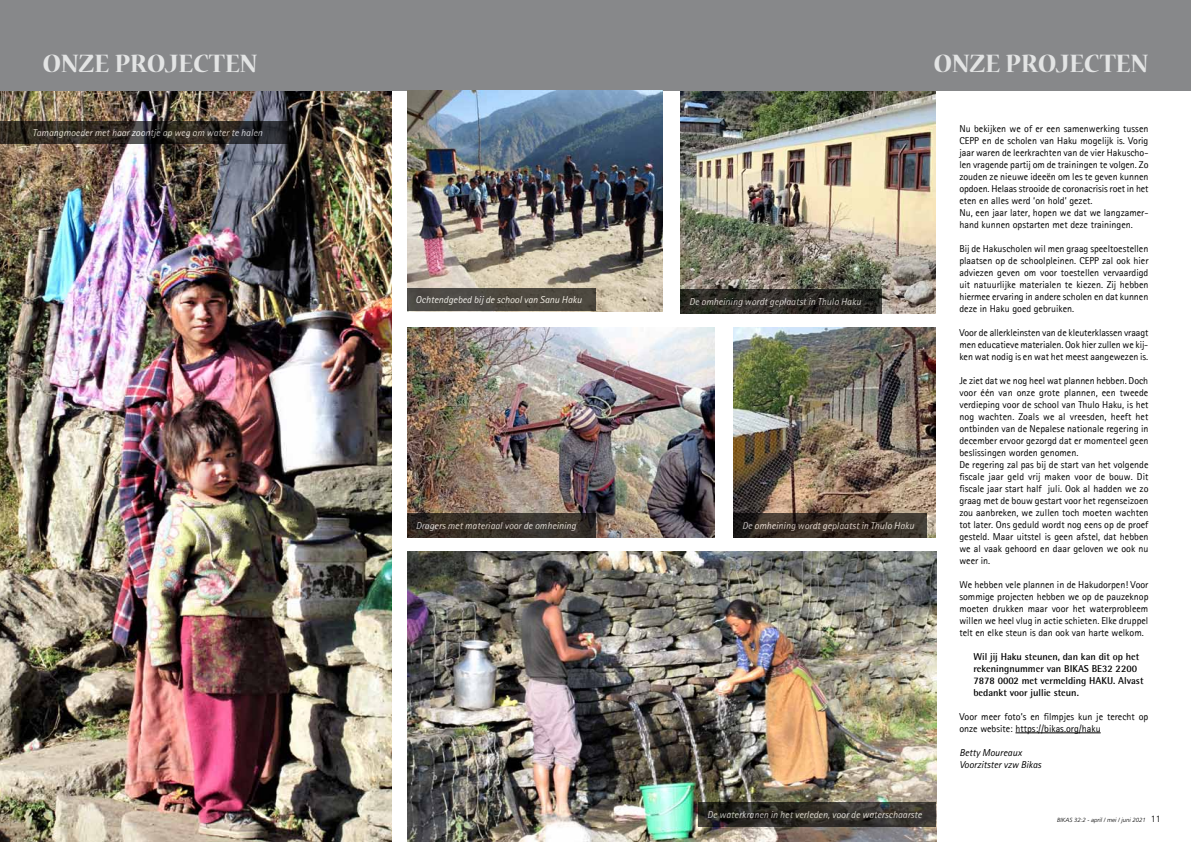
<style>
.page{position:relative;width:1191px;height:842px;background:#fff}
.page>*{position:absolute;margin:0;border:0;box-sizing:border-box;transform-origin:0 0}
.t1{font:700 28px "Nueva Std";color:#e3e4e4}
.t2{font:10px/12px "Rotis Sans Serif";color:#000}
.t3{font:italic 10px "Agfa Rotis Sans Serif";color:#fff}
.t4{font:700 10px/12px "Rotis Semi Sans Std";color:#000}
.t5{font:italic 10px/12px "Agfa Rotis Sans Serif";color:#000}
.t6{font:italic 300 6px "Frutiger LT Std";color:#000}
.s1{font-style:normal;font-size:9px}
</style>
<div class="page">
<img style="left:0;top:91px;width:391px;height:751px">
<img style="left:680px;top:91px;width:255px;height:222px">
<div style="left:0;top:0;width:1191px;height:91px;background:#87888a"></div>
<hr style="left:1015px;top:733px;width:85px;height:1px;background:#000">
<img style="left:733px;top:328px;width:202px;height:209px">
<img style="left:407px;top:91px;width:255px;height:220px">
<img style="left:407px;top:327px;width:307px;height:210px">
<img style="left:407px;top:552px;width:529px;height:290px">
<svg style="left:0;top:122px;width:288px;height:22px"></svg>
<div style="left:407px;top:289px;width:188px;height:22px;background:#4e4a42"></div>
<svg style="left:407px;top:513px;width:188px;height:25px;fill:#38312a"></svg>
<svg style="left:680px;top:289px;width:202px;height:24px"></svg>
<svg style="left:733px;top:513px;width:194px;height:25px"></svg>
<svg style="left:698px;top:802px;width:238px;height:24px"></svg>
<h1 class="t1" style="left:43px;top:51px;width:216px">ONZE PROJECTEN</h1>
<h1 class="t1" style="left:933px;top:51px;width:216px">ONZE PROJECTEN</h1>
<p class="t3" style="left:33px;top:127px;width:231px">Tamangmoeder met haar zoontje op weg om water te halen</p>
<p class="t3" style="left:416px;top:294px;width:168px">Ochtendgebed bij de school van Sanu Haku</p>
<p class="t3" style="left:416px;top:520px;width:162px">Dragers met materiaal voor de omheining</p>
<p class="t3" style="left:689px;top:295px;width:173px">De omheining wordt geplaatst in Thulo Haku</p>
<p class="t3" style="left:742px;top:519px;width:173px">De omheining wordt geplaatst in Thulo Haku</p>
<p class="t3" style="left:707px;top:808px;width:216px">De waterkranen in het verleden, voor de waterschaarste</p>
<p class="t2" style="left:959px;top:123px;width:191px">Nu bekijken we of er een samenwerking tussen CEPP en de scholen van Haku mogelijk is. Vorig jaar waren de leerkrachten van de vier Hakuscho&shy;len vragende partij om de trainingen te volgen. Zo zouden ze nieuwe ideeën om les te geven kunnen opdoen. Helaas strooide de coronacrisis roet in het eten en alles werd ‘on hold’ gezet.<br>Nu, een jaar later, hopen we dat we langzamer&shy;hand kunnen opstarten met deze trainingen.</p>
<p class="t2" style="left:959px;top:243px;width:191px;text-align:justify">Bij de Hakuscholen wil men graag speeltoestellen plaatsen op de schoolpleinen. CEPP zal ook hier adviezen geven om voor toestellen vervaardigd uit natuurlijke materialen te kiezen. Zij hebben hiermee ervaring in andere scholen en dat kunnen deze in Haku goed gebruiken.</p>
<p class="t2" style="left:959px;top:327px;width:191px;text-align:justify">Voor de allerkleinsten van de kleuterklassen vraagt men educatieve materialen. Ook hier zullen we kij&shy;ken wat nodig is en wat het meest aangewezen is.</p>
<p class="t2" style="left:959px;top:375px;width:191px">Je ziet dat we nog heel wat plannen hebben. Doch voor één van onze grote plannen, een tweede verdieping voor de school van Thulo Haku, is het nog wachten. Zoals we al vreesden, heeft het ontbinden van de Nepalese nationale regering in december ervoor gezorgd dat er momenteel geen beslissingen worden genomen.<br>De regering zal pas bij de start van het volgende fiscale jaar geld vrij maken voor de bouw. Dit fiscale jaar start half juli. Ook al hadden we zo graag met de bouw gestart voor het regenseizoen zou aanbreken, we zullen toch moeten wachten tot later. Ons geduld wordt nog eens op de proef gesteld. Maar uitstel is geen afstel, dat hebben we al vaak gehoord en daar geloven we ook nu weer in.</p>
<p class="t2" style="left:959px;top:579px;width:190px;text-align:justify">We hebben vele plannen in de Hakudorpen! Voor sommige projecten hebben we op de pauzeknop moeten drukken maar voor het waterprobleem willen we heel vlug in actie schieten. Elke druppel telt en elke steun is dan ook van harte welkom.</p>
<p class="t4" style="left:973px;top:650px;width:172px">Wil jij Haku steunen, dan kan dit op het rekeningnummer van BIKAS BE32 2200<br>7878 0002 met vermelding HAKU. Alvast bedankt voor jullie steun.</p>
<p class="t2" style="left:959px;top:711px;width:190px">Voor meer foto’s en filmpjes kun je terecht op onze website: https://bikas.org/haku</p>
<p class="t5" style="left:959px;top:747px;width:83px">Betty Moureaux<br>Voorzitster vzw Bikas</p>
<p class="t6" style="left:1057px;top:817px;width:105px">BIKAS 32:2 - april / mei / juni 2021 <span class="s1">11</span></p>
</div>
